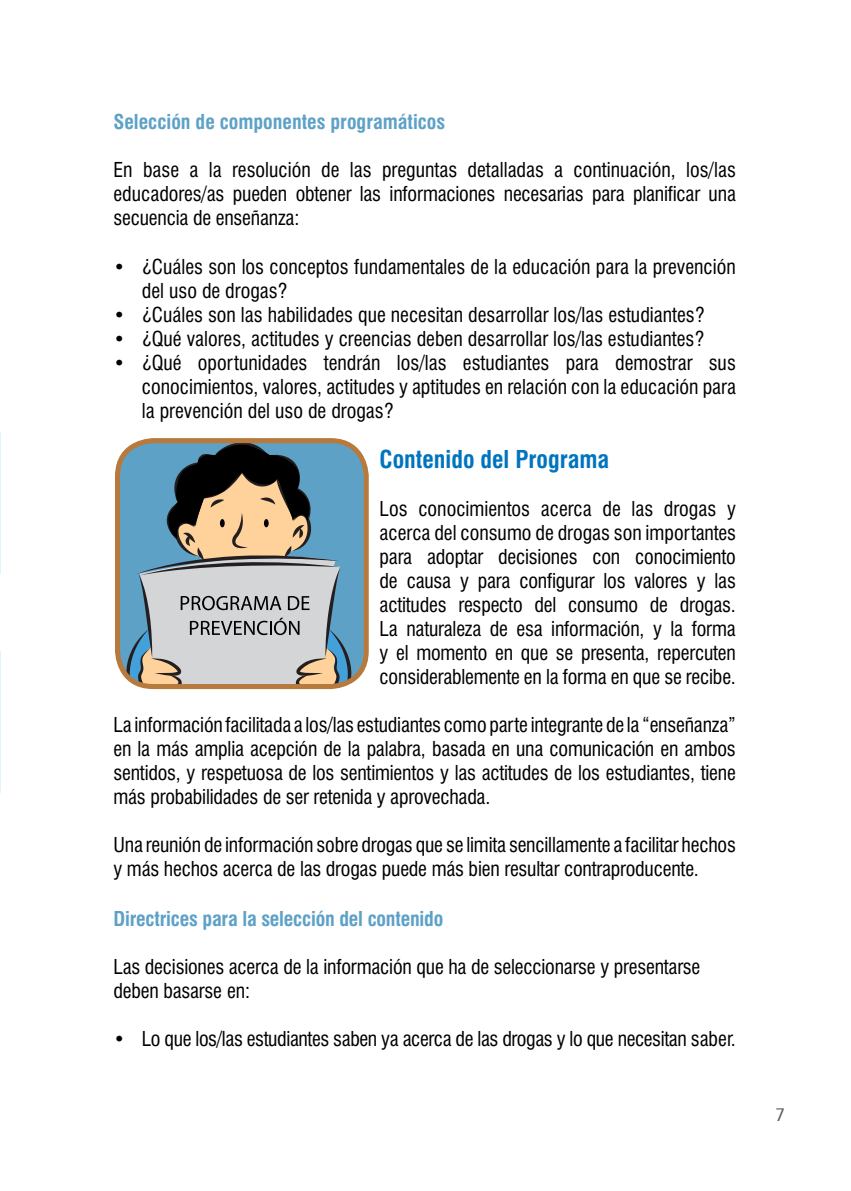
<style>
.page{position:relative;width:851px;height:1191px;background:#fff}
.page>*{position:absolute;margin:0;border:0;box-sizing:border-box;transform-origin:0 0}
.t1{font:700 condensed 24px "Swiss 721 BT";color:#0074be}
.t2{font:condensed 20px/24px "Swiss 721 BT";letter-spacing:-.01em;color:#000;text-align:justify}
.t3{font:700 condensed 20px "Swiss 721 BT";letter-spacing:-.01em;color:#5ea1c7}
.t4{font:20px "Rotis Semi Sans";color:#636466}
</style>
<div class="page">
<hr style="left:0;top:432px;width:1px;height:142px;background:#e1f4fd">
<hr style="left:0;top:651px;width:1px;height:141px;background:#e1f4fd">
<div style="left:117px;top:440px;width:249px;height:246px;background:#5ea1c7;border-radius:36px"></div>
<svg style="left:126px;top:444px;width:228px;height:240px"></svg>
<div style="left:115px;top:438px;width:254px;height:251px;border:5px solid #b7793c;border-radius:36px"></div>
<p class="t3" style="left:113px;top:110px;width:333px">Selección de componentes programáticos</p>
<p class="t2" style="left:113px;top:158px;width:624px">En base a la resolución de las preguntas detalladas a continuación, los/las educadores/as pueden obtener las informaciones necesarias para planificar una secuencia de enseñanza:</p>
<p class="t2" style="left:142px;top:254px;width:595px;text-indent:-28px">• ¿Cuáles son los conceptos fundamentales de la educación para la prevención del uso de drogas?</p>
<p class="t2" style="left:113px;top:302px;width:592px">• ¿Cuáles son las habilidades que necesitan desarrollar los/las estudiantes?</p>
<p class="t2" style="left:113px;top:326px;width:592px">• ¿Qué valores, actitudes y creencias deben desarrollar los/las estudiantes?</p>
<p class="t2" style="left:142px;top:350px;width:595px;text-indent:-28px">• ¿Qué oportunidades tendrán los/las estudiantes para demostrar sus conocimientos, valores, actitudes y aptitudes en relación con la educación para la prevención del uso de drogas?</p>
<p class="t1" style="left:379px;top:444px;width:231px">Contenido del Programa</p>
<p class="t2" style="left:379px;top:496px;width:358px">Los conocimientos acerca de las drogas y acerca del consumo de drogas son importantes para adoptar decisiones con conocimiento de causa y para configurar los valores y las actitudes respecto del consumo de drogas.<br>La naturaleza de esa información, y la forma y el momento en que se presenta, repercuten considerablemente en la forma en que se recibe.</p>
<p class="t2" style="left:113px;top:712px;width:624px">La información facilitada a los/las estudiantes como parte integrante de la “enseñanza” en la más amplia acepción de la palabra, basada en una comunicación en ambos sentidos, y respetuosa de los sentimientos y las actitudes de los estudiantes, tiene más probabilidades de ser retenida y aprovechada.</p>
<p class="t2" style="left:113px;top:832px;width:624px">Una reunión de información sobre drogas que se limita sencillamente a facilitar hechos y más hechos acerca de las drogas puede más bien resultar contraproducente.</p>
<p class="t3" style="left:113px;top:906px;width:331px">Directrices para la selección del contenido</p>
<p class="t2" style="left:113px;top:954px;width:588px">Las decisiones acerca de la información que ha de seleccionarse y presentarse deben basarse en:</p>
<p class="t2" style="left:113px;top:1026px;width:624px">• Lo que los/las estudiantes saben ya acerca de las drogas y lo que necesitan saber.</p>
<p class="t4" style="left:775px;top:1102px;width:12px">7</p>
</div>
